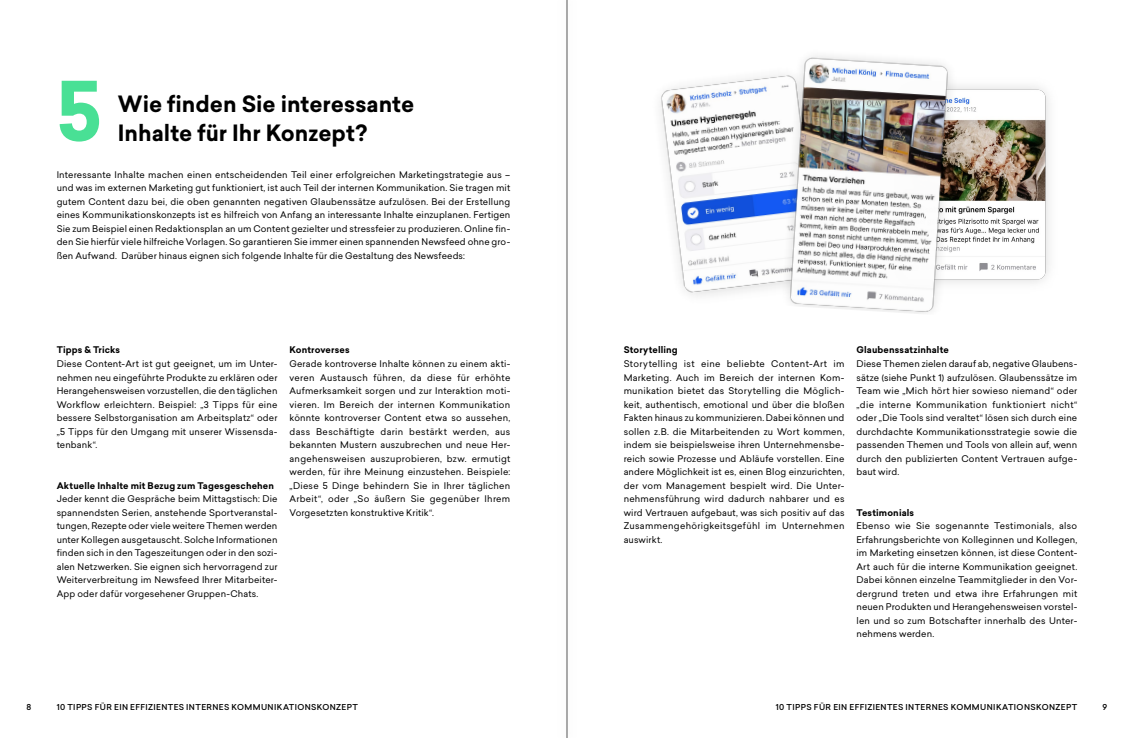
<style>
.page{position:relative;width:1134px;height:738px;background:#fff}
.page>*{position:absolute;margin:0;border:0;box-sizing:border-box;transform-origin:0 0}
.t1{font:700 80px "Sailec";color:#49e095}
.t2{font:700 22px "Sailec";color:#000}
.t3{font:9px/13.5px "Sailec";letter-spacing:.015em;color:#000;text-align:justify}
.t4{font:700 9px "Sailec";letter-spacing:.015em;color:#000}
.t5{font:500 8px "Sailec";letter-spacing:.05em;color:#000}
</style>
<div class="page">
<hr style="left:567px;top:0;width:1px;height:737px;background:#575756">
<img style="left:969px;top:86px;width:80px;height:197px">
<img style="left:660px;top:76px;width:111px;height:220px">
<img style="left:771px;top:56px;width:198px;height:258px">
<h1 class="t1" style="left:57px;top:54px;width:47px">5</h1>
<h2 class="t2" style="left:118px;top:88px;width:298px">Wie finden Sie interessante</h2>
<h2 class="t2" style="left:118px;top:117px;width:251px">Inhalte für Ihr Konzept?</h2>
<p class="t3" style="left:57px;top:167px;width:455px">Interessante Inhalte machen einen entscheidenden Teil einer erfolgreichen Marketingstrategie aus – und was im externen Marketing gut funktioniert, ist auch Teil der internen Kommunikation. Sie tragen mit gutem Content dazu bei, die oben genannten negativen Glaubenssätze aufzulösen. Bei der Erstellung eines Kommunikationskonzepts ist es hilfreich von Anfang an interessante Inhalte einzuplanen. Fertigen Sie zum Beispiel einen Redaktionsplan an um Content gezielter und stressfeier zu produzieren. Online fin&shy;den Sie hierfür viele hilfreiche Vorlagen. So garantieren Sie immer einen spannenden Newsfeed ohne gro&shy;ßen Aufwand. Darüber hinaus eignen sich folgende Inhalte für die Gestaltung des Newsfeeds:</p>
<p class="t4" style="left:57px;top:343px;width:65px">Tipps &amp; Tricks</p>
<p class="t3" style="left:57px;top:356px;width:222px">Diese Content-Art ist gut geeignet, um im Unter&shy;nehmen neu eingeführte Produkte zu erklären oder Herangehensweisen vorzustellen, die den täglichen Workflow erleichtern. Beispiel: „3 Tipps für eine bessere Selbstorganisation am Arbeitsplatz“ oder „5 Tipps für den Umgang mit unserer Wissensda&shy;tenbank“.</p>
<p class="t4" style="left:57px;top:478px;width:219px">Aktuelle Inhalte mit Bezug zum Tagesgeschehen</p>
<p class="t3" style="left:57px;top:491px;width:222px">Jeder kennt die Gespräche beim Mittagstisch: Die spannendsten Serien, anstehende Sportveranstal&shy;tungen, Rezepte oder viele weitere Themen werden unter Kollegen ausgetauscht. Solche Informationen finden sich in den Tageszeitungen oder in den sozi&shy;alen Netzwerken. Sie eignen sich hervorragend zur Weiterverbreitung im Newsfeed Ihrer Mitarbeiter-App oder dafür vorgesehener Gruppen-Chats.</p>
<p class="t4" style="left:289px;top:343px;width:62px">Kontroverses</p>
<p class="t3" style="left:289px;top:356px;width:222px">Gerade kontroverse Inhalte können zu einem akti&shy;veren Austausch führen, da diese für erhöhte Aufmerksamkeit sorgen und zur Interaktion moti&shy;vieren. Im Bereich der internen Kommunikation könnte kontroverser Content etwa so aussehen, dass Beschäftigte darin bestärkt werden, aus bekannten Mustern auszubrechen und neue Her&shy;angehensweisen auszuprobieren, bzw. ermutigt werden, für ihre Meinung einzustehen. Beispiele: „Diese 5 Dinge behindern Sie in Ihrer täglichen Arbeit“, oder „So äußern Sie gegenüber Ihrem Vorgesetzten konstruktive Kritik“.</p>
<p class="t4" style="left:624px;top:343px;width:56px">Storytelling</p>
<p class="t3" style="left:624px;top:356px;width:222px">Storytelling ist eine beliebte Content-Art im Marketing. Auch im Bereich der internen Kom&shy;munikation bietet das Storytelling die Möglich&shy;keit, authentisch, emotional und über die bloßen Fakten hinaus zu kommunizieren. Dabei können und sollen z.B. die Mitarbeitenden zu Wort kommen, indem sie beispielsweise ihren Unternehmensbe&shy;reich sowie Prozesse und Abläufe vorstellen. Eine andere Möglichkeit ist es, einen Blog einzurichten, der vom Management bespielt wird. Die Unter&shy;nehmensführung wird dadurch nahbarer und es wird Vertrauen aufgebaut, was sich positiv auf das Zusammengehörigkeitsgefühl im Unternehmen auswirkt.</p>
<p class="t4" style="left:856px;top:343px;width:94px">Glaubenssatzinhalte</p>
<p class="t3" style="left:856px;top:356px;width:222px">Diese Themen zielen darauf ab, negative Glaubens&shy;sätze (siehe Punkt 1) aufzulösen. Glaubenssätze im Team wie „Mich hört hier sowieso niemand“ oder „die interne Kommunikation funktioniert nicht“ oder „Die Tools sind veraltet“ lösen sich durch eine durchdachte Kommunikationsstrategie sowie die passenden Themen und Tools von allein auf, wenn durch den publizierten Content Vertrauen aufge&shy;baut wird.</p>
<p class="t4" style="left:856px;top:505px;width:59px">Testimonials</p>
<p class="t3" style="left:856px;top:518px;width:222px">Ebenso wie Sie sogenannte Testimonials, also Erfahrungsberichte von Kolleginnen und Kollegen, im Marketing einsetzen können, ist diese Content-Art auch für die interne Kommunikation geeignet.<br>Dabei können einzelne Teammitglieder in den Vor&shy;dergrund treten und etwa ihre Erfahrungen mit neuen Produkten und Herangehensweisen vorstel&shy;len und so zum Botschafter innerhalb des Unter&shy;nehmens werden.</p>
<p class="t5" style="left:27px;top:701px;width:6px">8</p>
<p class="t5" style="left:57px;top:700px;width:303px">10 TIPPS FÜR EIN EFFIZIENTES INTERNES KOMMUNIKATIONSKONZEPT</p>
<p class="t5" style="left:776px;top:701px;width:303px">10 TIPPS FÜR EIN EFFIZIENTES INTERNES KOMMUNIKATIONSKONZEPT</p>
<p class="t5" style="left:1103px;top:701px;width:6px">9</p>
</div>
